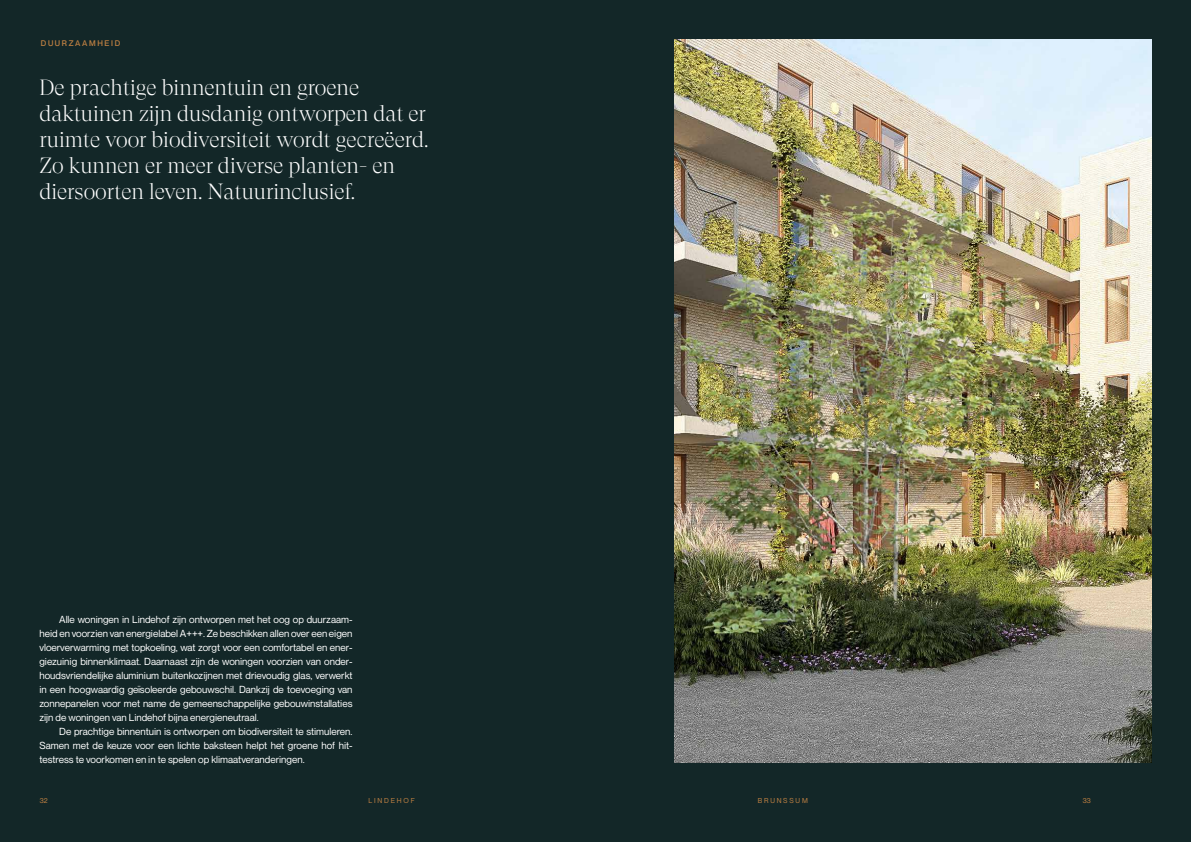
<style>
.page{position:relative;width:1191px;height:842px;background:#132728}
.page>*{position:absolute;margin:0;border:0;box-sizing:border-box;transform-origin:0 0}
.t1{font:300 22px/26px "GT Super Display";color:#fff}
.t2{font:10px/14px "Neue Montreal";color:#fff;text-align:justify}
.t3{font:500 8px "Neue Montreal";letter-spacing:.2em;color:#be8042}
.t4{font:7px "Neue Montreal";color:#be8042}
</style>
<div class="page">
<img style="left:675px;top:40px;width:476px;height:723px">
<p class="t3" style="left:41px;top:39px;width:81px">DUURZAAMHEID</p>
<h1 class="t1" style="left:39px;top:75px;width:391px">De prachtige binnentuin en groene daktuinen zijn dusdanig ontworpen dat er ruimte voor biodiversiteit wordt gecreëerd.<br>Zo kunnen er meer diverse planten- en diersoorten leven. Natuurinclusief.</h1>
<p class="t2" style="left:39px;top:612px;width:314px;text-indent:20px">Alle woningen in Lindehof zijn ontworpen met het oog op duurzaam&shy;heid en voorzien van energielabel A+++. Ze beschikken allen over een eigen vloerverwarming met topkoeling, wat zorgt voor een comfortabel en ener&shy;giezuinig binnenklimaat. Daarnaast zijn de woningen voorzien van onder&shy;houdsvriendelijke aluminium buitenkozijnen met drievoudig glas, verwerkt in een hoogwaardig geïsoleerde gebouwschil. Dankzij de toevoeging van zonnepanelen voor met name de gemeenschappelijke gebouwinstallaties zijn de woningen van Lindehof bijna energieneutraal.</p>
<p class="t2" style="left:39px;top:724px;width:314px;text-indent:20px">De prachtige binnentuin is ontworpen om biodiversiteit te stimuleren.<br>Samen met de keuze voor een lichte baksteen helpt het groene hof hit&shy;testress te voorkomen en in te spelen op klimaatveranderingen.</p>
<p class="t4" style="left:40px;top:796px;width:9px">32</p>
<p class="t4" style="left:368px;top:796px;width:48px">L I N D E H O F</p>
<p class="t4" style="left:758px;top:796px;width:51px">B R U N S S U M</p>
<p class="t4" style="left:1082px;top:796px;width:9px">33</p>
</div>
